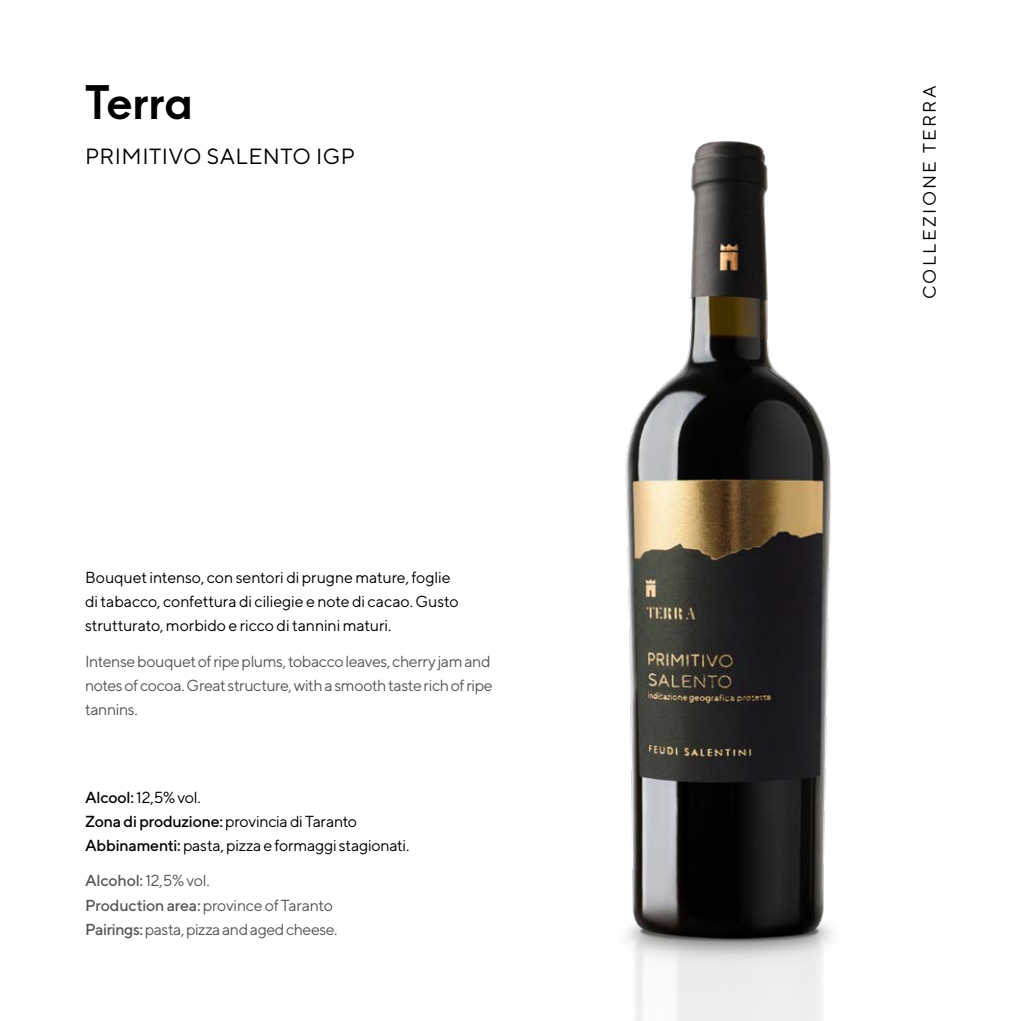
<style>
.page{position:relative;width:1021px;height:1021px;background:#fff}
.page>*{position:absolute;margin:0;border:0;box-sizing:border-box;transform-origin:0 0}
.t1{font:700 44px "Arca Majora 3";letter-spacing:-.015em;color:#000}
.t2{font:22px "TT Norms";letter-spacing:.02em;color:#000}
.t3{font:18px "TT Norms";letter-spacing:.135em;color:#000}
.t4{font:16px/24px "TT Norms";letter-spacing:-.01em;color:#000}
.t5{font:16px/24px "TT Norms";letter-spacing:-.03em;color:#575756}
.s1{font-weight:500}
</style>
<div class="page">
<img style="left:625px;top:141px;width:208px;height:879px">
<h1 class="t1" style="left:85px;top:64px;width:109px">Terra</h1>
<h2 class="t2" style="left:85px;top:143px;width:271px">PRIMITIVO SALENTO IGP</h2>
<p class="t4" style="left:85px;top:565px;width:375px">Bouquet intenso, con sentori di prugne mature, foglie di tabacco, confettura di ciliegie e note di cacao. Gusto strutturato, morbido e ricco di tannini maturi.</p>
<p class="t5" style="left:85px;top:648px;width:409px">Intense bouquet of ripe plums, tobacco leaves, cherry jam and notes of cocoa. Great structure, with a smooth taste rich of ripe tannins.</p>
<p class="t4" style="left:85px;top:785px;width:326px"><span class="s1">Alcool:</span> 12,5% vol.<br><span class="s1">Zona di produzione:</span> provincia di Taranto<br><span class="s1">Abbinamenti:</span> pasta, pizza e formaggi stagionati.</p>
<p class="t5" style="left:85px;top:868px;width:254px"><span class="s1">Alcohol:</span> 12,5% vol.<br><span class="s1">Production area:</span> province of Taranto<br><span class="s1">Pairings:</span> pasta, pizza and aged cheese.</p>
<p class="t3" style="left:918px;top:299px;width:216px;rotate:-90deg">COLLEZIONE TERRA</p>
</div>
